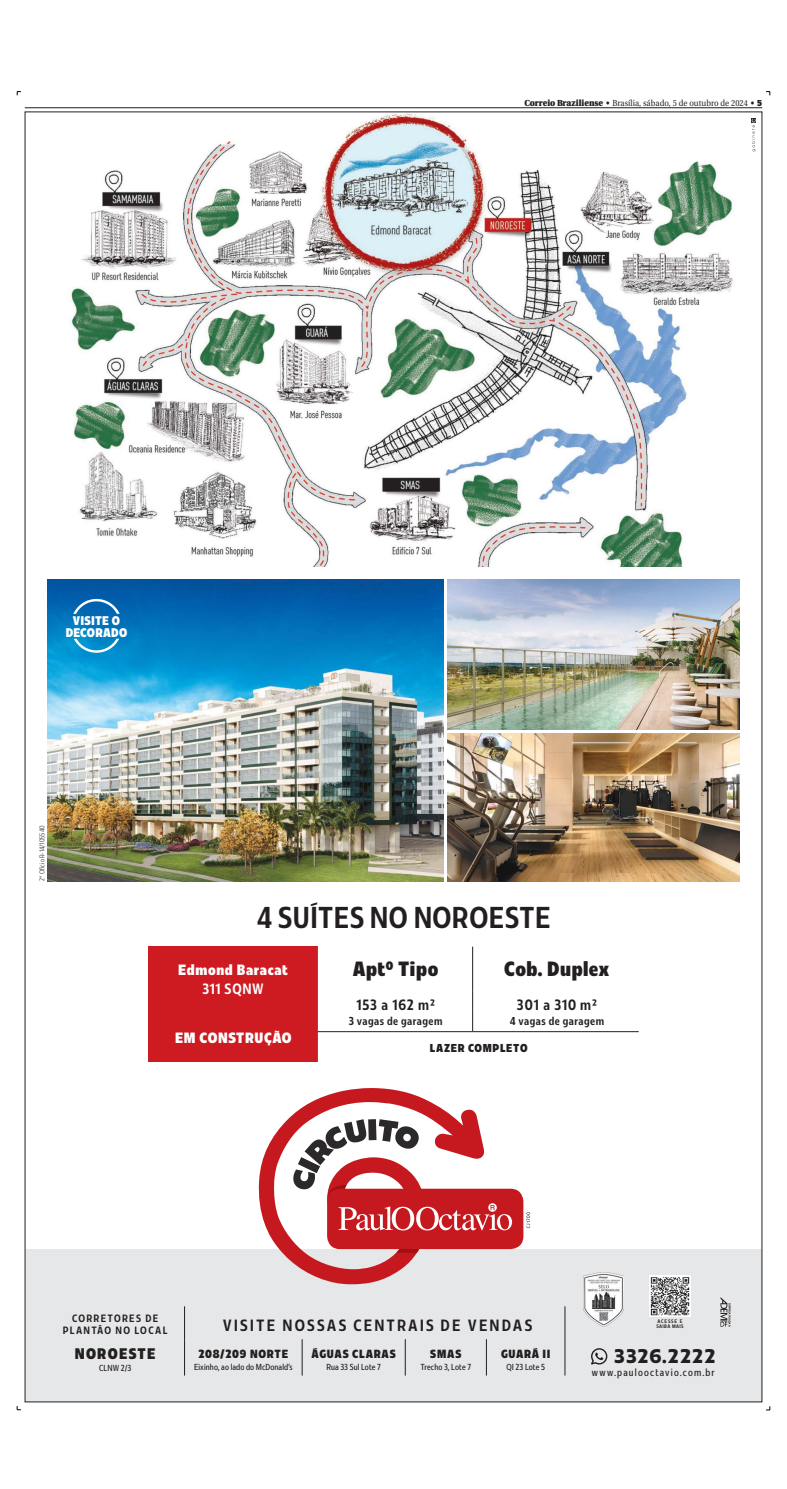
<style>
.page{position:relative;width:787px;height:1489px;background:#fff}
.page>*{position:absolute;margin:0;border:0;box-sizing:border-box;transform-origin:0 0}
.t1{font:500 30.19px "Plau Redonda Comp";letter-spacing:.01em;color:#231f20}
.t2{font:800 20.56px "Plau Redonda Comp";letter-spacing:.02em;color:#231f20}
.t3{font:700 19.78px "Plau Redonda Cond";letter-spacing:.065em;color:#231f20}
.t4{font:500 16.28px "Plau Redonda Comp";letter-spacing:.13em;color:#231f20}
.t5{font:800 15.31px "Plau Redonda Comp";letter-spacing:.08em;color:#231f20}
.t6{font:500 14.96px "Plau Redonda Comp";letter-spacing:.06em;color:#231f20}
.t7{font:800 14.88px "Plau Redonda Comp";letter-spacing:.04em;color:#fff}
.t8{font:500 14.88px "Plau Redonda Comp";letter-spacing:.04em;color:#fff}
.t9{font:800 12.51px/12.1px "Plau Redonda Comp";letter-spacing:.02em;color:#fff;text-align:center}
.t10{font:800 11.81px "Plau Redonda Comp";letter-spacing:.06em;color:#231f20}
.t11{font:500 11.46px "Plau Redonda Comp";letter-spacing:.04em;color:#231f20}
.t12{font:800 11.46px "Plau Redonda Comp";letter-spacing:.06em;color:#231f20}
.t13{font:500 10.59px/11.5px "Plau Redonda Comp";letter-spacing:.12em;color:#231f20;text-align:center}
.t14{font:10.5px "Plau Redonda Comp";letter-spacing:.11em;color:#231f20}
.t15{font:8.75px "Plau Redonda Comp";letter-spacing:.01em;color:#231f20}
.t16{font:8.75px "Utopia";letter-spacing:.005em;color:#231f20;scale:.9 1}
.t17{font:300 7px "Plau Redonda Comp";letter-spacing:.015em;color:#231f20}
.t18{font:500 5.08px/4.9px "Plau Redonda Comp";letter-spacing:.08em;color:#231f20}
.s1{font-weight:900}
.s2{font-family:"Ronnia";font-weight:800}
</style>
<div class="page">
<hr style="left:25px;top:107px;width:736px;height:1px;background:#231f20">
<div style="left:25px;top:1249px;width:736px;height:152px;background:#e6e7e8"></div>
<div style="left:148px;top:946px;width:170px;height:115px;background:#ce1b22"></div>
<svg style="left:318px;top:946px;width:320px;height:87px"></svg>
<hr style="left:318px;top:1031px;width:154px;height:1px;background:#231f20">
<hr style="left:472px;top:1031px;width:166px;height:1px;background:#231f20">
<svg style="left:720px;top:1297px;width:11px;height:29px"></svg>
<img style="left:649px;top:1275px;width:41px;height:40px">
<img style="left:583px;top:1272px;width:40px;height:54px">
<hr style="left:184px;top:1306px;width:1px;height:32px;background:#231f20">
<hr style="left:184px;top:1338px;width:1px;height:37px;background:#231f20">
<hr style="left:302px;top:1338px;width:1px;height:37px;background:#231f20">
<hr style="left:405px;top:1338px;width:1px;height:37px;background:#231f20">
<hr style="left:486px;top:1338px;width:1px;height:37px;background:#231f20">
<hr style="left:564px;top:1306px;width:1px;height:32px;background:#231f20">
<hr style="left:564px;top:1338px;width:1px;height:37px;background:#231f20">
<svg style="left:591px;top:1348px;width:16px;height:16px"></svg>
<svg style="left:526px;top:1212px;width:4px;height:15px"></svg>
<div style="left:327px;top:1188px;width:196px;height:60px;background:#c5191f;border-radius:13px"></div>
<svg style="left:258px;top:1088px;width:254px;height:196px"></svg>
<img style="left:447px;top:580px;width:292px;height:149px">
<img style="left:447px;top:733px;width:292px;height:148px">
<img style="left:47px;top:580px;width:396px;height:301px">
<svg style="left:73px;top:599px;width:47px;height:14px"></svg>
<svg style="left:74px;top:638px;width:45px;height:14px"></svg>
<img style="left:71px;top:114px;width:662px;height:453px">
<svg style="left:751px;top:118px;width:4px;height:33px"></svg>
<p class="t16" style="left:524px;top:99px;width:265px"><span class="s1">Correio Braziliense •</span> Brasília, sábado, 5 de outubro de 2024 <span class="s1">•</span> <span class="s2">5</span></p>
<h3 class="t9" style="left:66px;top:615px;width:63px">VISITE O<br>DECORADO</h3>
<p class="t17" style="left:39px;top:881px;width:57px;rotate:-90deg">2° Ofício R-14/105540</p>
<h1 class="t1" style="left:257px;top:901px;width:295px">4 SUÍTES NO NOROESTE</h1>
<h3 class="t7" style="left:178px;top:962px;width:111px">Edmond Baracat</h3>
<h3 class="t8" style="left:202px;top:981px;width:63px">311 SQNW</h3>
<h3 class="t7" style="left:175px;top:1029px;width:118px">EM CONSTRUÇÃO</h3>
<h2 class="t2" style="left:353px;top:958px;width:87px">Apt0 Tipo</h2>
<h2 class="t2" style="left:504px;top:958px;width:107px">Cob. Duplex</h2>
<h3 class="t6" style="left:356px;top:996px;width:80px">153 a 162 m2</h3>
<h3 class="t11" style="left:348px;top:1015px;width:95px">3 vagas de garagem</h3>
<h3 class="t6" style="left:516px;top:996px;width:82px">301 a 310 m2</h3>
<h3 class="t11" style="left:509px;top:1015px;width:96px">4 vagas de garagem</h3>
<h3 class="t12" style="left:429px;top:1042px;width:99px">LAZER COMPLETO</h3>
<p class="t13" style="left:63px;top:1312px;width:106px">CORRETORES DE<br>PLANTÃO NO LOCAL</p>
<h3 class="t4" style="left:223px;top:1316px;width:311px">VISITE NOSSAS CENTRAIS DE VENDAS</h3>
<h3 class="t5" style="left:75px;top:1345px;width:82px">NOROESTE</h3>
<p class="t15" style="left:99px;top:1363px;width:34px">CLNW 2/3</p>
<h3 class="t10" style="left:311px;top:1347px;width:86px">ÁGUAS CLARAS</h3>
<p class="t15" style="left:326px;top:1363px;width:56px">Rua 33 Sul Lote 7</p>
<h3 class="t10" style="left:501px;top:1347px;width:51px">GUARÁ II</h3>
<p class="t15" style="left:506px;top:1363px;width:40px">QI 23 Lote 5</p>
<h3 class="t10" style="left:198px;top:1347px;width:91px">208/209 NORTE</h3>
<p class="t15" style="left:194px;top:1363px;width:100px">Eixinho, ao lado do McDonald’s</p>
<h3 class="t10" style="left:430px;top:1347px;width:33px">SMAS</h3>
<p class="t15" style="left:420px;top:1363px;width:52px">Trecho 3, Lote 7</p>
<p class="t18" style="left:656px;top:1319px;width:29px">ACESSE E<br>SAIBA MAIS</p>
<h3 class="t3" style="left:614px;top:1348px;width:103px">3326.2222</h3>
<p class="t14" style="left:591px;top:1367px;width:124px">www.paulooctavio.com.br</p>
</div>
